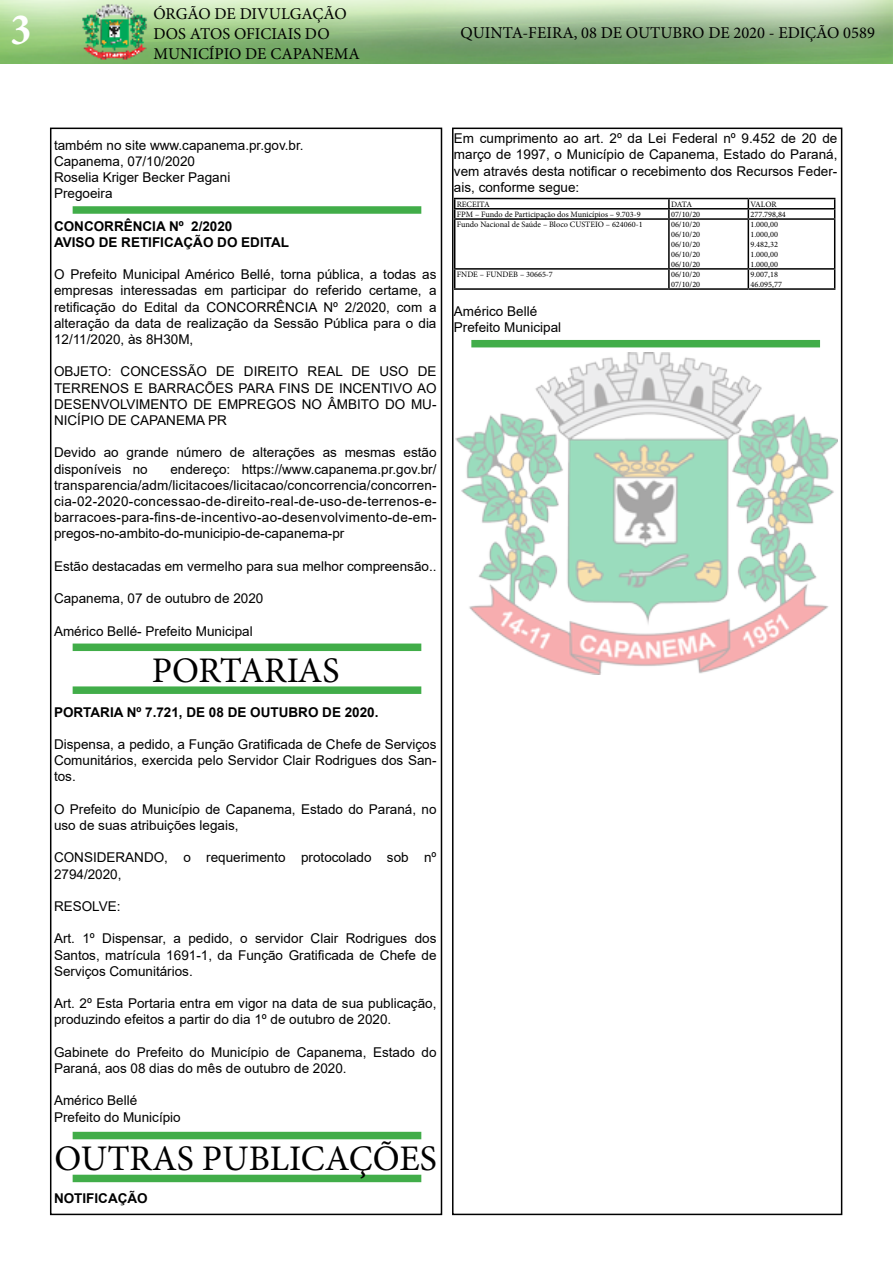
<style>
.page{position:relative;width:893px;height:1263px;background:#fff}
.page>*{position:absolute;margin:0;border:0;box-sizing:border-box;transform-origin:0 0}
.t1{font:700 condensed 45px "Minion Pro";color:#fff}
.t2{font:36px "Minion Pro";color:#000}
.t3{font:16.5px/19.8px "Minion Pro";color:#000}
.t4{font:13.5px/16.2px "Arial";color:#000}
.t5{font:700 13.5px/16.2px "Arial";color:#000}
.t6{font:8.25px/9.9px "Minion Pro";color:#000;text-align:justify}
</style>
<div class="page">
<div style="left:50px;top:128px;width:392px;height:1087px;border:2px solid #000"></div>
<img style="left:0;top:0;width:893px;height:64px">
<div style="left:452px;top:128px;width:390px;height:1087px;border:2px solid #000"></div>
<hr style="left:454px;top:198px;width:215px;height:1px;background:#000">
<hr style="left:669px;top:198px;width:79px;height:1px;background:#000">
<hr style="left:748px;top:198px;width:87px;height:1px;background:#000">
<hr style="left:454px;top:208px;width:215px;height:2px;background:#000">
<svg style="left:454px;top:199px;width:1px;height:19px"></svg>
<hr style="left:669px;top:208px;width:79px;height:2px;background:#000">
<svg style="left:668px;top:199px;width:2px;height:19px"></svg>
<hr style="left:748px;top:208px;width:87px;height:2px;background:#000">
<svg style="left:748px;top:199px;width:1px;height:19px"></svg>
<svg style="left:834px;top:199px;width:1px;height:19px"></svg>
<hr style="left:454px;top:218px;width:215px;height:2px;background:#000">
<hr style="left:454px;top:220px;width:1px;height:48px;background:#000">
<hr style="left:669px;top:218px;width:79px;height:2px;background:#000">
<hr style="left:668px;top:220px;width:2px;height:48px;background:#000">
<hr style="left:748px;top:218px;width:87px;height:2px;background:#000">
<hr style="left:748px;top:220px;width:1px;height:48px;background:#000">
<hr style="left:834px;top:220px;width:1px;height:48px;background:#000">
<hr style="left:454px;top:268px;width:215px;height:2px;background:#000">
<svg style="left:454px;top:270px;width:1px;height:18px"></svg>
<hr style="left:669px;top:268px;width:79px;height:2px;background:#000">
<svg style="left:668px;top:270px;width:2px;height:18px"></svg>
<hr style="left:748px;top:268px;width:87px;height:2px;background:#000">
<svg style="left:748px;top:270px;width:1px;height:18px"></svg>
<svg style="left:834px;top:270px;width:1px;height:18px"></svg>
<hr style="left:454px;top:288px;width:215px;height:2px;background:#000">
<hr style="left:669px;top:288px;width:79px;height:2px;background:#000">
<hr style="left:748px;top:288px;width:87px;height:2px;background:#000">
<div style="left:73px;top:643px;width:348px;height:8px;background:#41ad49"></div>
<div style="left:73px;top:686px;width:348px;height:8px;background:#41ad49"></div>
<img style="left:455px;top:353px;width:383px;height:321px">
<div style="left:471px;top:340px;width:349px;height:7px;background:#41ad49"></div>
<div style="left:73px;top:206px;width:348px;height:8px;background:#41ad49"></div>
<div style="left:73px;top:1132px;width:348px;height:7px;background:#41ad49"></div>
<div style="left:73px;top:1175px;width:348px;height:7px;background:#41ad49"></div>
<h1 class="t1" style="left:11px;top:-1px;width:22px">3</h1>
<p class="t3" style="left:153px;top:4px;width:208px">ÓRGÃO DE DIVULGAÇÃO<br>DOS ATOS OFICIAIS DO<br>MUNICÍPIO DE CAPANEMA</p>
<p class="t3" style="left:461px;top:23px;width:416px">QUINTA-FEIRA, 08 DE OUTUBRO DE 2020 - EDIÇÃO 0589</p>
<p class="t4" style="left:54px;top:137px;width:251px">também no site www.capanema.pr.gov.br.<br>Capanema, 07/10/2020<br>Roselia Kriger Becker Pagani<br>Pregoeira</p>
<p class="t5" style="left:54px;top:218px;width:237px">CONCORRÊNCIA Nº 2/2020<br>AVISO DE RETIFICAÇÃO DO EDITAL</p>
<p class="t4" style="left:54px;top:266px;width:384px;text-align:justify">O Prefeito Municipal Américo Bellé, torna pública, a todas as empresas interessadas em participar do referido certame, a retificação do Edital da CONCORRÊNCIA Nº 2/2020, com a alteração da data de realização da Sessão Pública para o dia 12/11/2020, às 8H30M,</p>
<p class="t4" style="left:54px;top:363px;width:384px;text-align:justify">OBJETO: CONCESSÃO DE DIREITO REAL DE USO DE TERRENOS E BARRACÕES PARA FINS DE INCENTIVO AO DESENVOLVIMENTO DE EMPREGOS NO ÂMBITO DO MU-NICÍPIO DE CAPANEMA PR</p>
<p class="t4" style="left:54px;top:444px;width:384px">Devido ao grande número de alterações as mesmas estão disponíveis no</p>
<p class="t4" style="left:54px;top:461px;width:384px;text-align:justify;text-indent:116px">endereço: https://www.capanema.pr.gov.br/ transparencia/adm/licitacoes/licitacao/concorrencia/concorren&shy;cia-02-2020-concessao-de-direito-real-de-uso-de-terrenos-e&shy;barracoes-para-fins-de-incentivo-ao-desenvolvimento-de-em&shy;pregos-no-ambito-do-municipio-de-capanema-pr</p>
<p class="t4" style="left:54px;top:558px;width:384px">Estão destacadas em vermelho para sua melhor compreensão..</p>
<p class="t4" style="left:54px;top:590px;width:211px">Capanema, 07 de outubro de 2020</p>
<p class="t4" style="left:54px;top:623px;width:200px">Américo Bellé- Prefeito Municipal</p>
<h2 class="t2" style="left:152px;top:646px;width:189px">PORTARIAS</h2>
<p class="t5" style="left:54px;top:704px;width:326px">PORTARIA Nº 7.721, DE 08 DE OUTUBRO DE 2020.</p>
<p class="t4" style="left:54px;top:736px;width:384px;text-align:justify">Dispensa, a pedido, a Função Gratificada de Chefe de Serviços Comunitários, exercida pelo Servidor Clair Rodrigues dos San&shy;tos.</p>
<p class="t4" style="left:54px;top:801px;width:384px">O Prefeito do Município de Capanema, Estado do Paraná, no uso de suas atribuições legais,</p>
<p class="t4" style="left:54px;top:849px;width:384px">CONSIDERANDO, o requerimento protocolado sob nº<br>2794/2020,</p>
<p class="t4" style="left:54px;top:898px;width:68px">RESOLVE:</p>
<p class="t4" style="left:54px;top:930px;width:384px;text-align:justify">Art. 1º Dispensar, a pedido, o servidor Clair Rodrigues dos Santos, matrícula 1691-1, da Função Gratificada de Chefe de Serviços Comunitários.</p>
<p class="t4" style="left:54px;top:995px;width:384px">Art. 2º Esta Portaria entra em vigor na data de sua publicação, produzindo efeitos a partir do dia 1º de outubro de 2020.</p>
<p class="t4" style="left:54px;top:1044px;width:384px">Gabinete do Prefeito do Município de Capanema, Estado do<br>Paraná, aos 08 dias do mês de outubro de 2020.</p>
<p class="t4" style="left:54px;top:1092px;width:128px">Américo Bellé<br>Prefeito do Município</p>
<h2 class="t2" style="left:54px;top:1134px;width:384px">OUTRAS PUBLICAÇÕES</h2>
<p class="t5" style="left:54px;top:1190px;width:95px">NOTIFICAÇÃO</p>
<p class="t4" style="left:454px;top:130px;width:385px;text-align:justify">Em cumprimento ao art. 2º da Lei Federal nº 9.452 de 20 de março de 1997, o Município de Capanema, Estado do Paraná, vem através desta notificar o recebimento dos Recursos Feder&shy;ais, conforme segue:</p>
<p class="t6" style="left:457px;top:199px;width:34px">RECEITA</p>
<p class="t6" style="left:671px;top:199px;width:23px">DATA</p>
<p class="t6" style="left:750px;top:199px;width:28px">VALOR</p>
<p class="t6" style="left:457px;top:209px;width:185px">FPM – Fundo de Participação dos Municípios – 9.703-9</p>
<p class="t6" style="left:671px;top:209px;width:31px">07/10/20</p>
<p class="t6" style="left:750px;top:209px;width:37px">277.798,84</p>
<p class="t6" style="left:457px;top:220px;width:187px">Fundo Nacional de Saúde – Bloco CUSTEIO – 624060-1</p>
<p class="t6" style="left:671px;top:220px;width:31px">06/10/20<br>06/10/20<br>06/10/20<br>06/10/20<br>06/10/20</p>
<p class="t6" style="left:750px;top:220px;width:29px">1.000,00<br>1.000,00<br>9.482,32<br>1.000,00<br>1.000,00</p>
<p class="t6" style="left:457px;top:269px;width:98px">FNDE – FUNDEB – 30665-7</p>
<p class="t6" style="left:671px;top:269px;width:31px">06/10/20<br>07/10/20</p>
<p class="t6" style="left:750px;top:269px;width:33px">9.007,18<br>46.095,77</p>
<p class="t4" style="left:454px;top:303px;width:109px">Américo Bellé<br>Prefeito Municipal</p>
</div>
